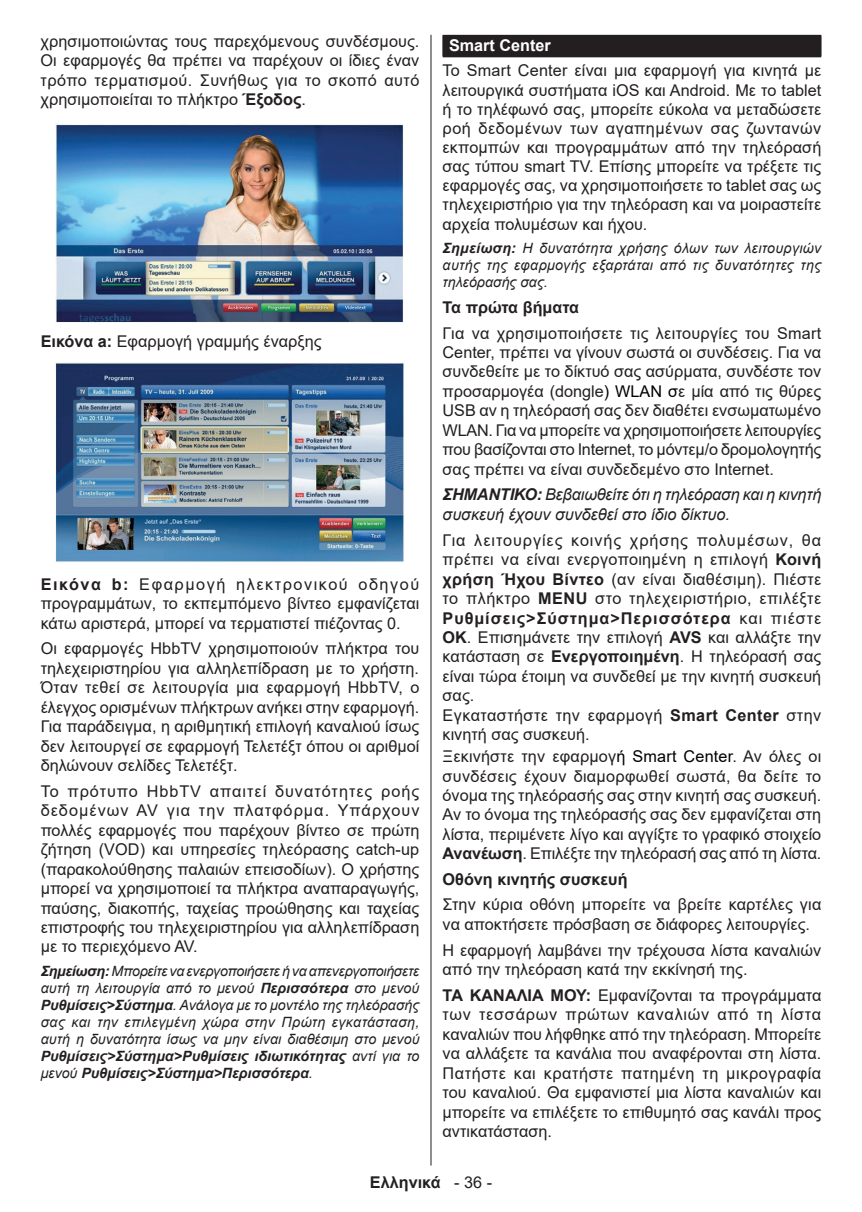
<style>
.page{position:relative;width:862px;height:1212px;background:#fff}
.page>*{position:absolute;margin:0;border:0;box-sizing:border-box;transform-origin:0 0}
.t1{font:16.2px/19.3px "Arial";color:#231f20;text-align:justify}
.t2{font:16.2px/19.3px "Arial";letter-spacing:.02em;color:#231f20}
.t3{font:italic 16.2px/19.3px "Arial";letter-spacing:-.01em;color:#231f20}
.t4{font:700 16.2px "Arial";color:#231f20}
.t5{font:700 16.2px "Arial";color:#fff}
.t6{font:italic 14.17px/17.1px "Arial";letter-spacing:.005em;color:#231f20;text-align:justify}
.s1{font-weight:700}
.s2{color:#000001}
.s3{font-weight:400}
</style>
<div class="page">
<hr style="left:430px;top:35px;width:1px;height:1130px;background:#231f20">
<img style="left:56px;top:123px;width:348px;height:199px">
<img style="left:56px;top:362px;width:348px;height:200px">
<div style="left:442px;top:35px;width:378px;height:22px;background:#231f20"></div>
<p class="t1" style="left:41px;top:31px;width:380px">χρησιμοποιώντας τους παρεχόμενους συνδέσμους.<br>Οι εφαρμογές θα πρέπει να παρέχουν οι ίδιες έναν τρόπο τερματισμού. Συνήθως για το σκοπό αυτό χρησιμοποιείται το πλήκτρο <span class="s1">Έξοδος</span>.</p>
<p class="t1" style="left:41px;top:331px;width:282px"><span class="s1">Εικόνα a:</span> Εφαρμογή γραμμής έναρξης</p>
<p class="t1" style="left:41px;top:574px;width:380px"><span class="s1">Εικόνα b:</span> Εφαρμογή ηλεκτρονικού οδηγού προγραμμάτων, το εκπεμπόμενο βίντεο εμφανίζεται κάτω αριστερά, μπορεί να τερματιστεί πιέζοντας 0.</p>
<p class="t1" style="left:41px;top:639px;width:380px">Οι εφαρμογές HbbTV χρησιμοποιούν πλήκτρα του τηλεχειριστηρίου για αλληλεπίδραση με το χρήστη.<br>Όταν τεθεί σε λειτουργία μια εφαρμογή HbbTV, ο έλεγχος ορισμένων πλήκτρων ανήκει στην εφαρμογή.<br>Για παράδειγμα, η αριθμητική επιλογή καναλιού ίσως δεν λειτουργεί σε εφαρμογή Τελετέξτ όπου οι αριθμοί δηλώνουν σελίδες Τελετέξτ.</p>
<p class="t1" style="left:41px;top:781px;width:380px">Το πρότυπο HbbTV απαιτεί δυνατότητες ροής δεδομένων AV για την πλατφόρμα. Υπάρχουν πολλές εφαρμογές που παρέχουν βίντεο σε πρώτη ζήτηση (VOD) και υπηρεσίες τηλεόρασης catch-up (παρακολούθησης παλαιών επεισοδίων). Ο χρήστης μπορεί να χρησιμοποιεί τα πλήκτρα αναπαραγωγής, παύσης, διακοπής, ταχείας προώθησης και ταχείας επιστροφής του τηλεχειριστηρίου για αλληλεπίδραση με το περιεχόμενο AV.</p>
<p class="t6" style="left:41px;top:962px;width:380px"><span class="s1">Σημείωση:</span> Μπορείτε να ενεργοποιήσετε ή να απενεργοποιήσετε αυτή τη λειτουργία από το μενού <span class="s1">Περισσότερα</span> στο μενού <span class="s1">Ρυθμίσεις&gt;Σύστημα</span>. Ανάλογα με το μοντέλο της τηλεόρασής σας και την επιλεγμένη χώρα στην Πρώτη εγκατάσταση, αυτή η δυνατότητα ίσως να μην είναι διαθέσιμη στο μενού <span class="s1">Ρυθμίσεις&gt;Σύστημα&gt;Ρυθμίσεις ιδιωτικότητας</span> αντί για το μενού <span class="s1">Ρυθμίσεις&gt;Σύστημα&gt;Περισσότερα</span>.</p>
<p class="t5" style="left:448px;top:34px;width:103px">Smart Center</p>
<p class="t1" style="left:442px;top:61px;width:380px">Το Smart Center είναι μια εφαρμογή για κινητά με λειτουργικά συστήματα iOS και Android. Με το tablet ή το τηλέφωνό σας, μπορείτε εύκολα να μεταδώσετε ροή δεδομένων των αγαπημένων σας ζωντανών εκπομπών και προγραμμάτων από την τηλεόρασή σας τύπου smart TV. Επίσης μπορείτε να τρέξετε τις εφαρμογές σας, να χρησιμοποιήσετε το tablet σας ως τηλεχειριστήριο για την τηλεόραση και να μοιραστείτε αρχεία πολυμέσων και ήχου.</p>
<p class="t6" style="left:442px;top:240px;width:380px"><span class="s1">Σημείωση:</span> Η δυνατότητα χρήσης όλων των λειτουργιών αυτής της εφαρμογής εξαρτάται από τις δυνατότητες της τηλεόρασής σας.</p>
<p class="t4" style="left:442px;top:296px;width:138px">Τα πρώτα βήματα</p>
<p class="t1" style="left:442px;top:323px;width:380px">Για να χρησιμοποιήσετε τις λειτουργίες του Smart Center, πρέπει να γίνουν σωστά οι συνδέσεις. Για να συνδεθείτε με το δίκτυό σας ασύρματα, συνδέστε τον προσαρμογέα (dongle<span class="s2">) WLAN σ</span>ε μία από τις θύρες USB αν η τηλεόρασή σας δεν διαθέτει ενσωματωμένο WLAN. Για να μπορείτε να χρησιμοποιήσετε λειτουργίες που βασίζονται στο Internet, το μόντεμ/o δρομολογητής σας πρέπει να είναι συνδεδεμένο στο Internet.</p>
<p class="t3" style="left:442px;top:485px;width:380px"><span class="s1">ΣΗΜΑΝΤΙΚΟ:</span> Βεβαιωθείτε ότι η τηλεόραση και η κινητή συσκευή έχουν συνδεθεί στο ίδιο δίκτυο.</p>
<p class="t2" style="left:442px;top:530px;width:380px">Για λειτουργίες κοινής χρήσης πολυμέσων, θα πρέπει να είναι ενεργοποιημένη η επιλογή <span class="s1">Κοινή χρήση Ήχου Βίντεο</span> (αν είναι διαθέσιμη). Πιέστε το πλήκτρο <span class="s1">MENU</span> στο τηλεχειριστήριο, επιλέξτε <span class="s1">Ρυθμίσεις&gt;Σύστημα&gt;Περισσότερα</span> και πιέστε <span class="s1">OK</span>. Επισημάνετε την επιλογή <span class="s1">AVS</span> και αλλάξτε την κατάσταση σε <span class="s1">Ενεργοποιημένη</span>. Η τηλεόρασή σας είναι τώρα έτοιμη να συνδεθεί με την κινητή συσκευή σας.<br>Εγκαταστήστε την εφαρμογή <span class="s1">Smart Center</span> στην κινητή σας συσκευή.</p>
<p class="t1" style="left:442px;top:747px;width:380px">Ξεκινήστε την εφαρμογ<span class="s2">ή Smart Center</span>. Αν όλες οι συνδέσεις έχουν διαμορφωθεί σωστά, θα δείτε το όνομα της τηλεόρασής σας στην κινητή σας συσκευή.<br>Αν το όνομα της τηλεόρασής σας δεν εμφανίζεται στη λίστα, περιμένετε λίγο και αγγίξτε το γραφικό στοιχείο <span class="s1">Ανανέωση</span>. Επιλέξτε την τηλεόρασή σας από τη λίστα.</p>
<p class="t4" style="left:442px;top:867px;width:186px">Οθόνη κινητής συσκευή</p>
<p class="t1" style="left:442px;top:895px;width:380px">Στην κύρια οθόνη μπορείτε να βρείτε καρτέλες για να αποκτήσετε πρόσβαση σε διάφορες λειτουργίες.</p>
<p class="t1" style="left:442px;top:940px;width:380px">Η εφαρμογή λαμβάνει την τρέχουσα λίστα καναλιών από την τηλεόραση κατά την εκκίνησή της.</p>
<p class="t1" style="left:442px;top:985px;width:380px"><span class="s1">ΤΑ ΚΑΝΑΛΙΑ ΜΟΥ:</span> Εμφανίζονται τα προγράμματα των τεσσάρων πρώτων καναλιών από τη λίστα καναλιών που λήφθηκε από την τηλεόραση. Μπορείτε να αλλάξετε τα κανάλια που αναφέρονται στη λίστα.<br>Πατήστε και κρατήστε πατημένη τη μικρογραφία του καναλιού. Θα εμφανιστεί μια λίστα καναλιών και μπορείτε να επιλέξετε το επιθυμητό σας κανάλι προς αντικατάσταση.</p>
<p class="t4" style="left:370px;top:1171px;width:124px">Ελληνικά <span class="s3">- 36 -</span></p>
</div>
